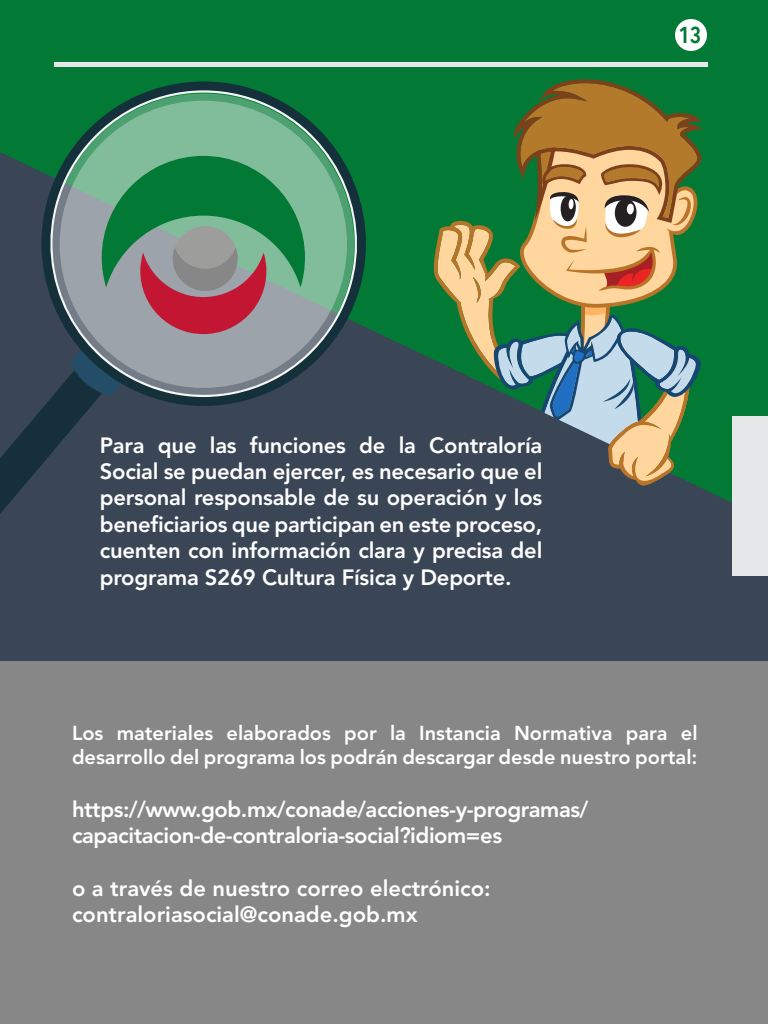
<style>
.page{position:relative;width:768px;height:1024px;background:#3a4655}
.page>*{position:absolute;margin:0;border:0;box-sizing:border-box;transform-origin:0 0}
.t1{font:600 23px "Avenir Next Condensed";color:#027a35}
.t2{font:800 22px/26.4px "Avenir LT Std";letter-spacing:-.01em;color:#fff}
.t3{font:800 20px/24px "Avenir LT Std";color:#fff}
</style>
<div class="page">
<svg style="left:0;top:0;width:768px;height:503px;fill:#027a35"></svg>
<div style="left:0;top:661px;width:768px;height:363px;background:#878787"></div>
<svg style="left:0;top:347px;width:124px;height:167px"></svg>
<svg style="left:18px;top:81px;width:371px;height:325px"></svg>
<hr style="left:54px;top:62px;width:654px;height:4px;background:#e6e7e9">
<div style="left:675px;top:19px;width:32px;height:32px;background:#fff;border-radius:50%"></div>
<div style="left:732px;top:416px;width:36px;height:160px;background:#e6e7e9"></div>
<svg style="left:434px;top:360px;width:273px;height:143px"></svg>
<svg style="left:431px;top:79px;width:274px;height:418px"></svg>
<svg style="left:52px;top:93px;width:302px;height:302px;background:#63937e"></svg>
<svg style="left:60px;top:101px;width:287px;height:287px;background:#8eb0a2"></svg>
<svg style="left:102px;top:156px;width:203px;height:178px;background:#67876e"></svg>
<p class="t1" style="left:678px;top:15px;width:24px">13</p>
<p class="t2" style="left:100px;top:432px;width:444px;text-align:justify">Para que las funciones de la Contraloría Social se puedan ejercer, es necesario que el personal responsable de su operación y los beneficiarios que participan en este proceso, cuenten con información clara y precisa del programa S269 Cultura Física y Deporte.</p>
<p class="t3" style="left:72px;top:721px;width:627px">Los materiales elaborados por la Instancia Normativa para el desarrollo del programa los podrán descargar desde nuestro portal:</p>
<p class="t2" style="left:72px;top:796px;width:518px">https://www.gob.mx/conade/acciones-y-programas/ capacitacion-de-contraloria-social?idiom=es</p>
<p class="t2" style="left:72px;top:875px;width:420px">o a través de nuestro correo electrónico: contraloriasocial@conade.gob.mx</p>
</div>
